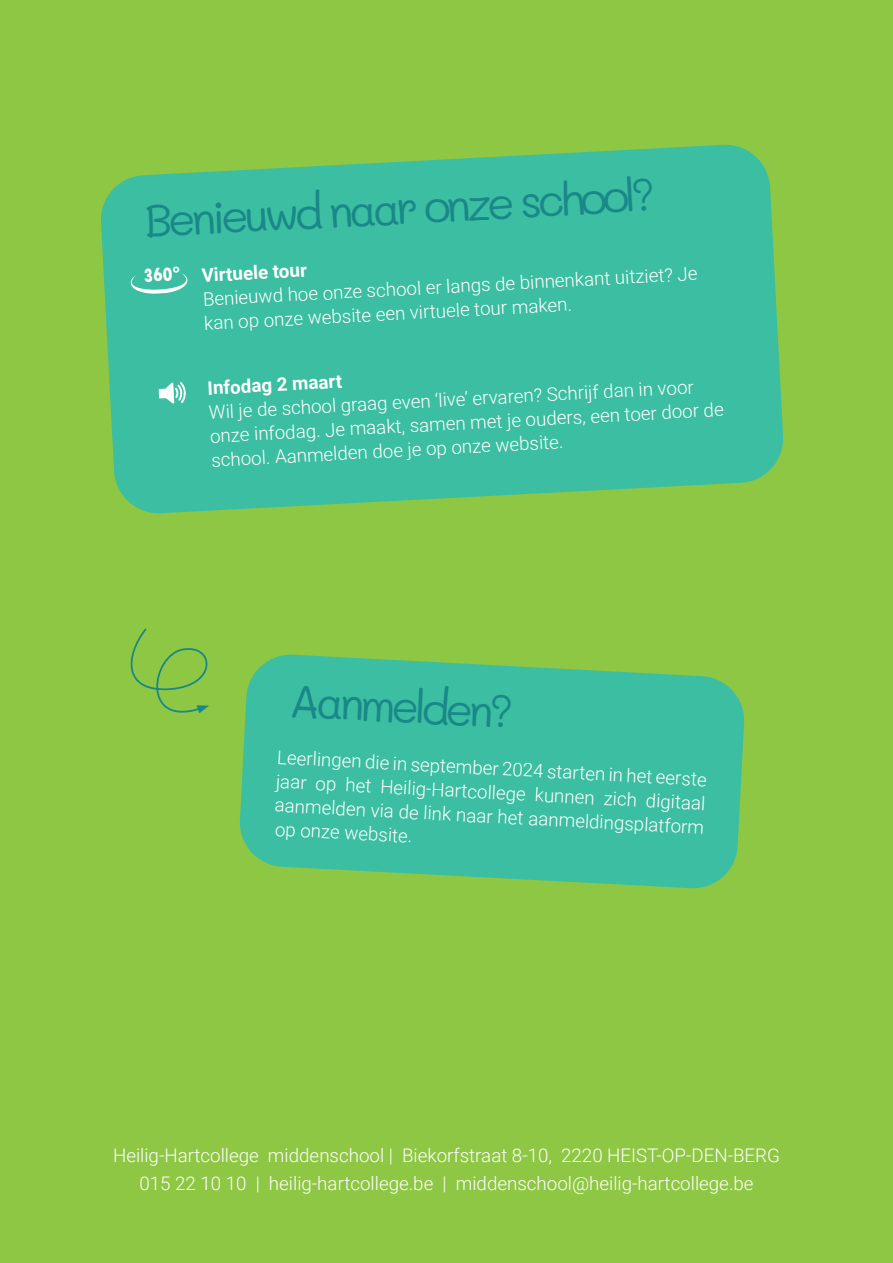
<style>
.page{position:relative;width:893px;height:1263px;background:#8ec743}
.page>*{position:absolute;margin:0;border:0;box-sizing:border-box;transform-origin:0 0}
.Kader_kop{font:45px "Mali";color:#198888}
.t1{font:800 condensed 19.8px "Tw Cen";color:#fff}
.Kader_standaard{font:300 18.75px/24px "Roboto";color:#fff}
.cover_voettekst{font:300 18.75px "Roboto";color:#fff}
.s1{font-weight:700}
</style>
<div class="page">
<svg style="left:130px;top:628px;width:79px;height:86px"></svg>
<svg style="left:239px;top:654px;width:506px;height:235px;background:#46bf96"></svg>
<svg style="left:101px;top:144px;width:683px;height:370px;background:#45be97"></svg>
<svg style="left:130px;top:273px;width:58px;height:21px"></svg>
<svg style="left:158px;top:382px;width:28px;height:22px"></svg>
<p class="Kader_kop" style="left:143px;top:196px;width:513px;rotate:-3deg">Benieuwd naar onze school?</p>
<p class="Kader_standaard" style="left:201px;top:262px;width:497px;rotate:-3deg"><span class="s1">Virtuele tour<br></span>Benieuwd hoe onze school er langs de binnenkant uitziet? Je kan op onze website een virtuele tour maken.</p>
<p class="t1" style="left:143px;top:264px;width:38px;rotate:-3deg">360°</p>
<p class="Kader_standaard" style="left:207px;top:375px;width:516px;rotate:-3deg"><span class="s1">Infodag 2 maart<br></span>Wil je de school graag even ‘live’ ervaren? Schrijf dan in voor onze infodag. Je maakt, samen met je ouders, een toer door de school. Aanmelden doe je op onze website.</p>
<p class="Kader_kop" style="left:291px;top:675px;width:225px;rotate:3deg">Aanmelden?</p>
<p class="Kader_standaard" style="left:278px;top:744px;width:431px;text-align:justify;rotate:3deg">Leerlingen die in september 2024 starten in het eerste jaar op het Heilig-Hartcollege kunnen zich digitaal aanmelden via de link naar het aanmeldingsplatform op onze website.</p>
<p class="cover_voettekst" style="left:113px;top:1142px;width:668px">Heilig-Hartcollege middenschool | Biekorfstraat 8-10, 2220 HEIST-OP-DEN-BERG</p>
<p class="cover_voettekst" style="left:139px;top:1170px;width:616px">015 22 10 10 | heilig-hartcollege.be | middenschool@heilig-hartcollege.be</p>
</div>
